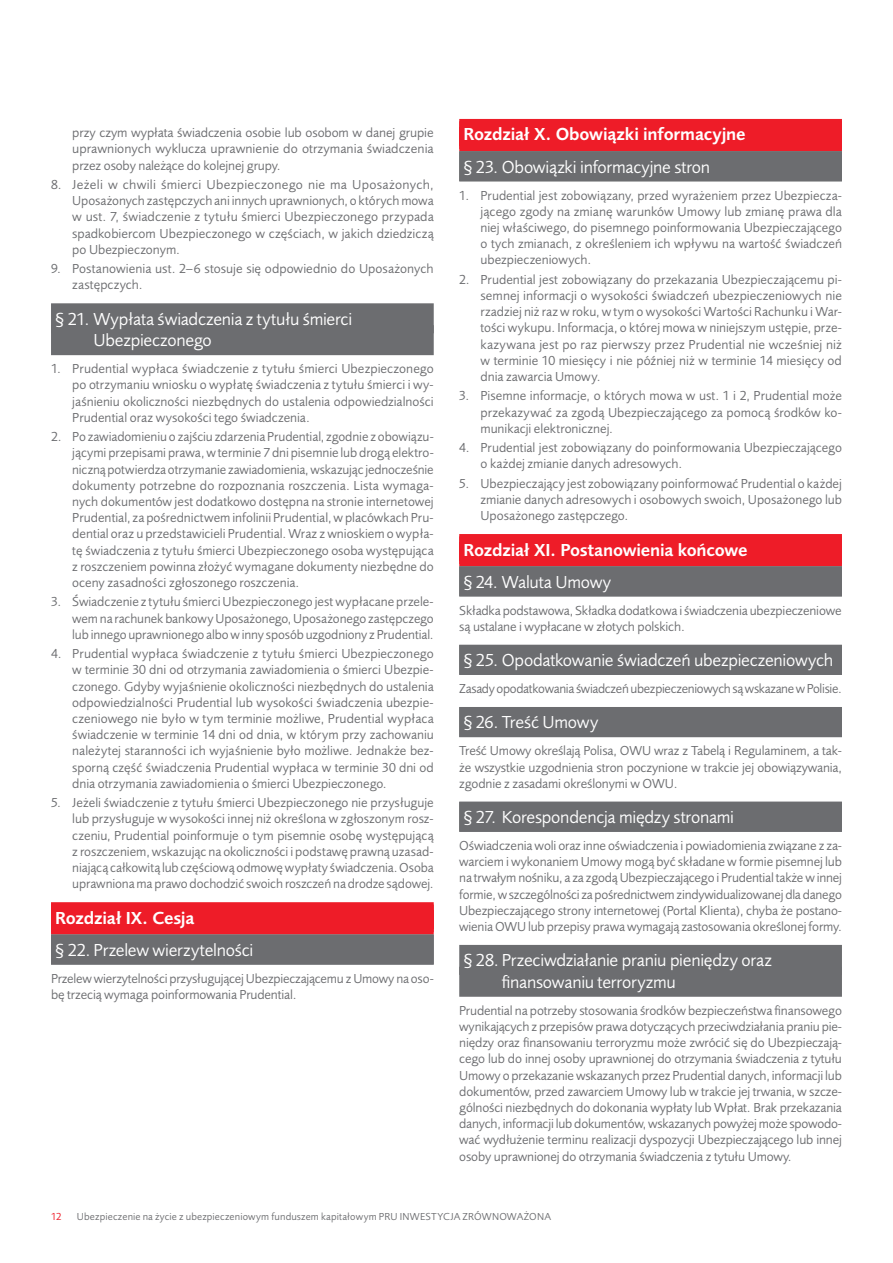
<style>
.page{position:relative;width:893px;height:1263px;background:#fff}
.page>*{position:absolute;margin:0;border:0;box-sizing:border-box;transform-origin:0 0}
.t1{font:18px/21.6px "Pru Sans OT2";letter-spacing:-.01em;color:#fff}
.Rozdział_czerwony{font:600 18px "Pru Sans OT2";letter-spacing:-.01em;color:#fff}
.tekst{font:13.5px/16.2px "Pru Sans OT2";letter-spacing:-.01em;color:#6c6d70;text-align:justify}
.t2{font:10.5px "Pru Sans OT2";letter-spacing:.015em;color:#6c6d70}
.t3{font:10.5px "Pru Sans OT2";color:#ee1c28}
</style>
<div class="page">
<div style="left:51px;top:303px;width:383px;height:30px;background:#6c6d70"></div>
<div style="left:51px;top:325px;width:383px;height:30px;background:#6c6d70"></div>
<div style="left:51px;top:902px;width:383px;height:30px;background:#ee1c28"></div>
<div style="left:51px;top:904px;width:383px;height:30px;background:#ee1c28"></div>
<div style="left:51px;top:934px;width:383px;height:30px;background:#947175"></div>
<div style="left:51px;top:935px;width:383px;height:30px;background:#6c6d70"></div>
<div style="left:459px;top:119px;width:383px;height:30px;background:#ee1c28"></div>
<div style="left:459px;top:121px;width:383px;height:30px;background:#ee1c28"></div>
<div style="left:459px;top:151px;width:383px;height:30px;background:#6c6d70"></div>
<div style="left:459px;top:534px;width:383px;height:30px;background:#ee1c28"></div>
<div style="left:459px;top:536px;width:383px;height:30px;background:#ee1c28"></div>
<div style="left:459px;top:566px;width:383px;height:30px;background:#6c6d70"></div>
<div style="left:459px;top:645px;width:383px;height:30px;background:#6c6d70"></div>
<div style="left:459px;top:707px;width:383px;height:30px;background:#6c6d70"></div>
<div style="left:459px;top:802px;width:383px;height:30px;background:#6c6d70"></div>
<div style="left:459px;top:945px;width:383px;height:30px;background:#6c6d70"></div>
<div style="left:459px;top:967px;width:383px;height:30px;background:#6c6d70"></div>
<p class="tekst" style="left:72px;top:125px;width:363px">przy czym wypłata świadczenia osobie lub osobom w danej grupie uprawnionych wyklucza uprawnienie do otrzymania świadczenia przez osoby należące do kolejnej grupy.</p>
<p class="tekst" style="left:72px;top:176px;width:363px;text-indent:-21px">8. Jeżeli w chwili śmierci Ubezpieczonego nie ma Uposażonych, Uposażonych zastępczych ani innych uprawnionych, o których mowa w ust. 7, świadczenie z tytułu śmierci Ubezpieczonego przypada spadkobiercom Ubezpieczonego w częściach, w jakich dziedziczą po Ubezpieczonym.</p>
<p class="tekst" style="left:72px;top:260px;width:363px;text-indent:-21px">9. Postanowienia ust. 2–6 stosuje się odpowiednio do Uposażonych zastępczych.</p>
<p class="t1" style="left:94px;top:308px;width:260px;text-indent:-38px">§ 21. Wypłata świadczenia z tytułu śmierci<br>Ubezpieczonego</p>
<p class="tekst" style="left:72px;top:361px;width:363px;text-indent:-21px">1. Prudential wypłaca świadczenie z tytułu śmierci Ubezpieczonego po otrzymaniu wniosku o wypłatę świadczenia z tytułu śmierci i wy&shy;jaśnieniu okoliczności niezbędnych do ustalenia odpowiedzialności Prudential oraz wysokości tego świadczenia.</p>
<p class="tekst" style="left:72px;top:429px;width:363px;text-indent:-21px">2. Po zawiadomieniu o zajściu zdarzenia Prudential, zgodnie z obowiązu&shy;jącymi przepisami prawa, w terminie 7 dni pisemnie lub drogą elektro&shy;niczną potwierdza otrzymanie zawiadomienia, wskazując jednocześnie dokumenty potrzebne do rozpoznania roszczenia. Lista wymaga&shy;nych dokumentów jest dodatkowo dostępna na stronie internetowej Prudential, za pośrednictwem infolinii Prudential, w placówkach Pru&shy;dential oraz u przedstawicieli Prudential. Wraz z wnioskiem o wypła&shy;tę świadczenia z tytułu śmierci Ubezpieczonego osoba występująca z roszczeniem powinna złożyć wymagane dokumenty niezbędne do oceny zasadności zgłoszonego roszczenia.</p>
<p class="tekst" style="left:72px;top:594px;width:363px;text-indent:-21px">3. Świadczenie z tytułu śmierci Ubezpieczonego jest wypłacane przele&shy;wem na rachunek bankowy Uposażonego, Uposażonego zastępczego lub innego uprawnionego albo w inny sposób uzgodniony z Prudential.</p>
<p class="tekst" style="left:72px;top:646px;width:363px;text-indent:-21px">4. Prudential wypłaca świadczenie z tytułu śmierci Ubezpieczonego w terminie 30 dni od otrzymania zawiadomienia o śmierci Ubezpie&shy;czonego. Gdyby wyjaśnienie okoliczności niezbędnych do ustalenia odpowiedzialności Prudential lub wysokości świadczenia ubezpie&shy;czeniowego nie było w tym terminie możliwe, Prudential wypłaca świadczenie w terminie 14 dni od dnia, w którym przy zachowaniu należytej staranności ich wyjaśnienie było możliwe. Jednakże bez&shy;sporną część świadczenia Prudential wypłaca w terminie 30 dni od dnia otrzymania zawiadomienia o śmierci Ubezpieczonego.</p>
<p class="tekst" style="left:72px;top:795px;width:363px;text-indent:-21px">5. Jeżeli świadczenie z tytułu śmierci Ubezpieczonego nie przysługuje lub przysługuje w wysokości innej niż określona w zgłoszonym rosz&shy;czeniu, Prudential poinformuje o tym pisemnie osobę występującą z roszczeniem, wskazując na okoliczności i podstawę prawną uzasad&shy;niającą całkowitą lub częściową odmowę wypłaty świadczenia. Osoba uprawniona ma prawo dochodzić swoich roszczeń na drodze sądowej.</p>
<p class="Rozdział_czerwony" style="left:55px;top:907px;width:141px">Rozdział IX. Cesja</p>
<p class="t1" style="left:55px;top:939px;width:200px">§ 22. Przelew wierzytelności</p>
<p class="tekst" style="left:51px;top:970px;width:384px">Przelew wierzytelności przysługującej Ubezpieczającemu z Umowy na oso&shy;bę trzecią wymaga poinformowania Prudential.</p>
<p class="Rozdział_czerwony" style="left:463px;top:124px;width:284px">Rozdział X. Obowiązki informacyjne</p>
<p class="t1" style="left:463px;top:156px;width:248px">§ 23. Obowiązki informacyjne stron</p>
<p class="tekst" style="left:480px;top:187px;width:363px;text-indent:-21px">1. Prudential jest zobowiązany, przed wyrażeniem przez Ubezpiecza&shy;jącego zgody na zmianę warunków Umowy lub zmianę prawa dla niej właściwego, do pisemnego poinformowania Ubezpieczającego o tych zmianach, z określeniem ich wpływu na wartość świadczeń ubezpieczeniowych.</p>
<p class="tekst" style="left:480px;top:271px;width:363px;text-indent:-21px">2. Prudential jest zobowiązany do przekazania Ubezpieczającemu pi&shy;semnej informacji o wysokości świadczeń ubezpieczeniowych nie rzadziej niż raz w roku, w tym o wysokości Wartości Rachunku i War&shy;tości wykupu. Informacja, o której mowa w niniejszym ustępie, prze&shy;kazywana jest po raz pierwszy przez Prudential nie wcześniej niż w terminie 10 miesięcy i nie później niż w terminie 14 miesięcy od dnia zawarcia Umowy.</p>
<p class="tekst" style="left:480px;top:388px;width:363px;text-indent:-21px">3. Pisemne informacje, o których mowa w ust. 1 i 2, Prudential może przekazywać za zgodą Ubezpieczającego za pomocą środków ko&shy;munikacji elektronicznej.</p>
<p class="tekst" style="left:480px;top:439px;width:363px;text-indent:-21px">4. Prudential jest zobowiązany do poinformowania Ubezpieczającego o każdej zmianie danych adresowych.</p>
<p class="tekst" style="left:480px;top:475px;width:363px;text-indent:-21px">5. Ubezpieczający jest zobowiązany poinformować Prudential o każdej zmianie danych adresowych i osobowych swoich, Uposażonego lub Uposażonego zastępczego.</p>
<p class="Rozdział_czerwony" style="left:463px;top:539px;width:285px">Rozdział XI. Postanowienia końcowe</p>
<p class="t1" style="left:463px;top:571px;width:149px">§ 24. Waluta Umowy</p>
<p class="tekst" style="left:459px;top:602px;width:384px">Składka podstawowa, Składka dodatkowa i świadczenia ubezpieczeniowe są ustalane i wypłacane w złotych polskich.</p>
<p class="t1" style="left:463px;top:649px;width:371px">§ 25. Opodatkowanie świadczeń ubezpieczeniowych</p>
<p class="tekst" style="left:459px;top:680px;width:382px">Zasady opodatkowania świadczeń ubezpieczeniowych są wskazane w Polisie.</p>
<p class="t1" style="left:463px;top:712px;width:136px">§ 26. Treść Umowy</p>
<p class="tekst" style="left:459px;top:743px;width:384px">Treść Umowy określają Polisa, OWU wraz z Tabelą i Regulaminem, a tak&shy;że wszystkie uzgodnienia stron poczynione w trakcie jej obowiązywania, zgodnie z zasadami określonymi w OWU.</p>
<p class="t1" style="left:463px;top:806px;width:272px">§ 27. Korespondencja między stronami</p>
<p class="tekst" style="left:459px;top:837px;width:384px">Oświadczenia woli oraz inne oświadczenia i powiadomienia związane z za&shy;warciem i wykonaniem Umowy mogą być składane w formie pisemnej lub na trwałym nośniku, a za zgodą Ubezpieczającego i Prudential także w innej formie, w szczególności za pośrednictwem zindywidualizowanej dla danego Ubezpieczającego strony internetowej (Portal Klienta), chyba że postano&shy;wienia OWU lub przepisy prawa wymagają zastosowania określonej formy.</p>
<p class="t1" style="left:502px;top:949px;width:272px;text-indent:-38px">§ 28. Przeciwdziałanie praniu pieniędzy oraz finansowaniu terroryzmu</p>
<p class="tekst" style="left:459px;top:1002px;width:384px">Prudential na potrzeby stosowania środków bezpieczeństwa finansowego wynikających z przepisów prawa dotyczących przeciwdziałania praniu pie&shy;niędzy oraz finansowaniu terroryzmu może zwrócić się do Ubezpieczają&shy;cego lub do innej osoby uprawnionej do otrzymania świadczenia z tytułu Umowy o przekazanie wskazanych przez Prudential danych, informacji lub dokumentów, przed zawarciem Umowy lub w trakcie jej trwania, w szcze&shy;gólności niezbędnych do dokonania wypłaty lub Wpłat. Brak przekazania danych, informacji lub dokumentów, wskazanych powyżej może spowodo&shy;wać wydłużenie terminu realizacji dyspozycji Ubezpieczającego lub innej osoby uprawnionej do otrzymania świadczenia z tytułu Umowy.</p>
<p class="t3" style="left:51px;top:1211px;width:12px">12</p>
<p class="t2" style="left:77px;top:1211px;width:476px">Ubezpieczenie na życie z ubezpieczeniowym funduszem kapitałowym PRU INWESTYCJA ZRÓWNOWAŻONA</p>
</div>
